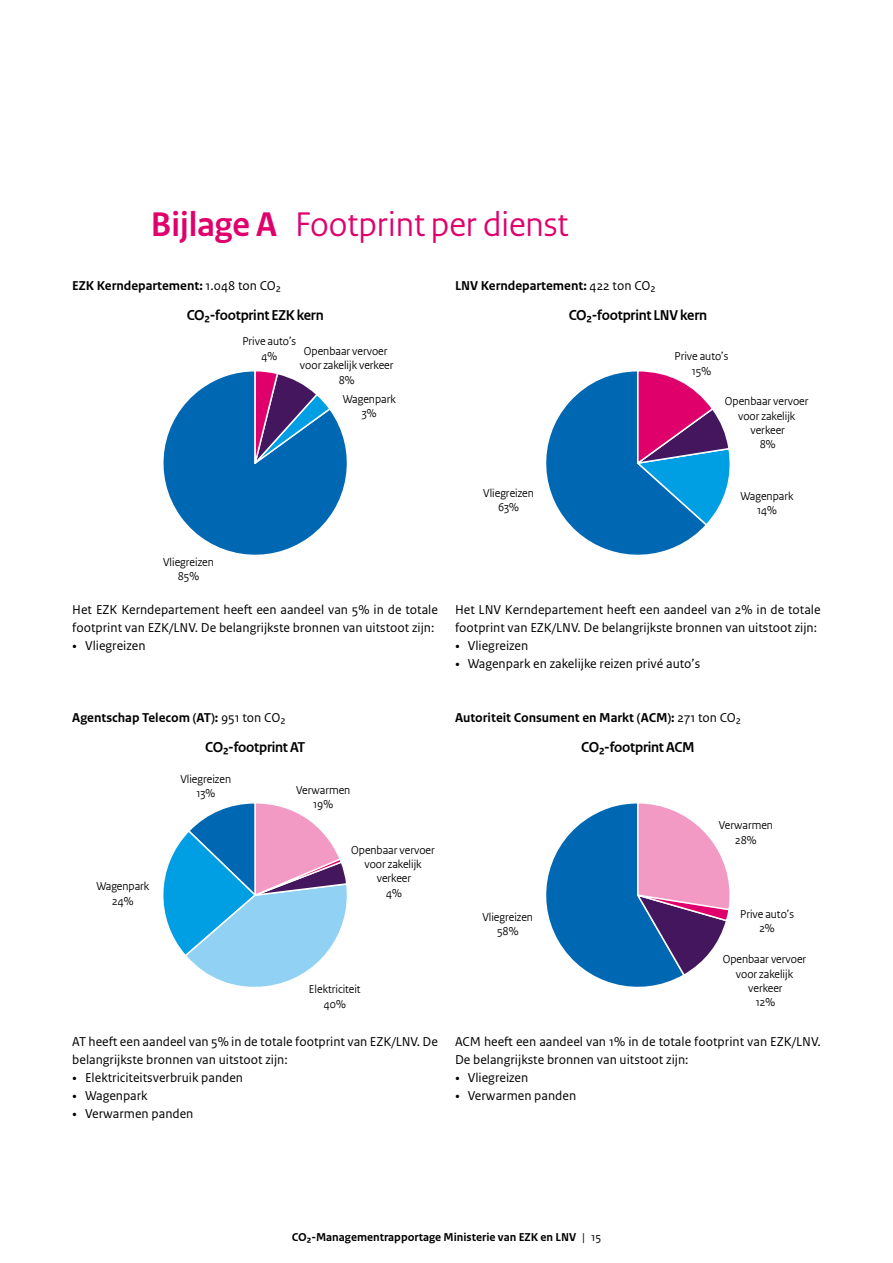
<style>
.page{position:relative;width:893px;height:1263px;background:#fff}
.page>*{position:absolute;margin:0;border:0;box-sizing:border-box;transform-origin:0 0}
.t1{font:36px "Rijksoverheid Sans Heading";color:#e0006c}
.t2{font:700 15px "Rijksoverheid Sans Heading TT";letter-spacing:-.015em;color:#000}
.t3{font:13.5px/18px "Rijksoverheid Sans Text";color:#000}
.t4{font:700 13.5px "Rijksoverheid Sans Text";color:#000}
.t5{font:12px/14.4px "Rijksoverheid Sans Heading TT";color:#000;text-align:center}
.t6{font:700 12px "Rijksoverheid Sans Text";color:#000}
.s1{font-weight:700}
.s2{font-weight:400}
.s3{font-family:"Rijksoverheid Serif"}
</style>
<div class="page">
<svg style="left:163px;top:371px;width:184px;height:184px"></svg>
<svg style="left:163px;top:803px;width:184px;height:184px"></svg>
<svg style="left:546px;top:371px;width:184px;height:184px"></svg>
<svg style="left:546px;top:803px;width:184px;height:184px"></svg>
<h1 class="t1" style="left:151px;top:203px;width:419px"><span class="s1">Bijlage A</span> Footprint per dienst</h1>
<p class="t4" style="left:72px;top:278px;width:210px">EZK Kerndepartement: <span class="s2">1.048 ton CO₂</span></p>
<p class="t4" style="left:455px;top:278px;width:202px">LNV Kerndepartement: <span class="s2">422 ton CO₂</span></p>
<p class="t2" style="left:187px;top:306px;width:138px">CO₂-footprint EZK kern</p>
<p class="t5" style="left:242px;top:334px;width:55px">Prive auto’s<br>4%</p>
<p class="t5" style="left:300px;top:344px;width:95px">Openbaar vervoer voor zakelijk verkeer<br>8%</p>
<p class="t5" style="left:343px;top:392px;width:54px">Wagenpark<br>3%</p>
<p class="t5" style="left:163px;top:555px;width:52px">Vliegreizen<br>85%</p>
<p class="t3" style="left:72px;top:601px;width:367px">Het EZK Kerndepartement heeft een aandeel van 5% in de totale footprint van EZK/LNV. De belangrijkste bronnen van uitstoot zijn:</p>
<p class="t3" style="left:72px;top:637px;width:75px"><span class="s3">•</span> Vliegreizen</p>
<p class="t4" style="left:72px;top:710px;width:215px">Agentschap Telecom (AT): <span class="s2">951 ton CO₂</span></p>
<p class="t2" style="left:205px;top:738px;width:102px">CO₂-footprint AT</p>
<p class="t5" style="left:180px;top:772px;width:52px">Vliegreizen<br>13%</p>
<p class="t5" style="left:96px;top:879px;width:54px">Wagenpark<br>24%</p>
<p class="t5" style="left:296px;top:783px;width:56px">Verwarmen<br>19%</p>
<p class="t5" style="left:351px;top:843px;width:85px">Openbaar vervoer voor zakelijk verkeer<br>4%</p>
<p class="t5" style="left:309px;top:982px;width:53px">Elektriciteit<br>40%</p>
<p class="t3" style="left:72px;top:1033px;width:367px">AT heeft een aandeel van 5% in de totale footprint van EZK/LNV. De belangrijkste bronnen van uitstoot zijn:</p>
<p class="t3" style="left:72px;top:1069px;width:172px"><span class="s3">•</span> Elektriciteitsverbruik panden</p>
<p class="t3" style="left:72px;top:1087px;width:77px"><span class="s3">•</span> Wagenpark</p>
<p class="t3" style="left:72px;top:1105px;width:123px"><span class="s3">•</span> Verwarmen panden</p>
<p class="t2" style="left:569px;top:306px;width:140px">CO₂-footprint LNV kern</p>
<p class="t5" style="left:483px;top:486px;width:52px">Vliegreizen<br>63%</p>
<p class="t5" style="left:675px;top:349px;width:55px">Prive auto’s<br>15%</p>
<p class="t5" style="left:725px;top:394px;width:85px">Openbaar vervoer voor zakelijk verkeer<br>8%</p>
<p class="t5" style="left:740px;top:489px;width:54px">Wagenpark<br>14%</p>
<p class="t3" style="left:455px;top:601px;width:367px">Het LNV Kerndepartement heeft een aandeel van 2% in de totale footprint van EZK/LNV. De belangrijkste bronnen van uitstoot zijn:</p>
<p class="t3" style="left:455px;top:637px;width:75px"><span class="s3">•</span> Vliegreizen</p>
<p class="t3" style="left:455px;top:655px;width:247px"><span class="s3">•</span> Wagenpark en zakelijke reizen privé auto’s</p>
<p class="t4" style="left:455px;top:710px;width:288px">Autoriteit Consument en Markt (ACM): <span class="s2">271 ton CO₂</span></p>
<p class="t5" style="left:482px;top:910px;width:52px">Vliegreizen<br>58%</p>
<p class="t2" style="left:581px;top:738px;width:115px">CO₂-footprint ACM</p>
<p class="t5" style="left:719px;top:818px;width:56px">Verwarmen<br>28%</p>
<p class="t5" style="left:740px;top:907px;width:55px">Prive auto’s<br>2%</p>
<p class="t5" style="left:723px;top:952px;width:85px">Openbaar vervoer voor zakelijk verkeer<br>12%</p>
<p class="t3" style="left:455px;top:1033px;width:365px">ACM heeft een aandeel van 1% in de totale footprint van EZK/LNV.<br>De belangrijkste bronnen van uitstoot zijn:</p>
<p class="t3" style="left:455px;top:1069px;width:75px"><span class="s3">•</span> Vliegreizen</p>
<p class="t3" style="left:455px;top:1087px;width:123px"><span class="s3">•</span> Verwarmen panden</p>
<p class="t6" style="left:292px;top:1230px;width:311px">CO₂-Managementrapportage Ministerie van EZK en LNV <span class="s2">| 15</span></p>
</div>
